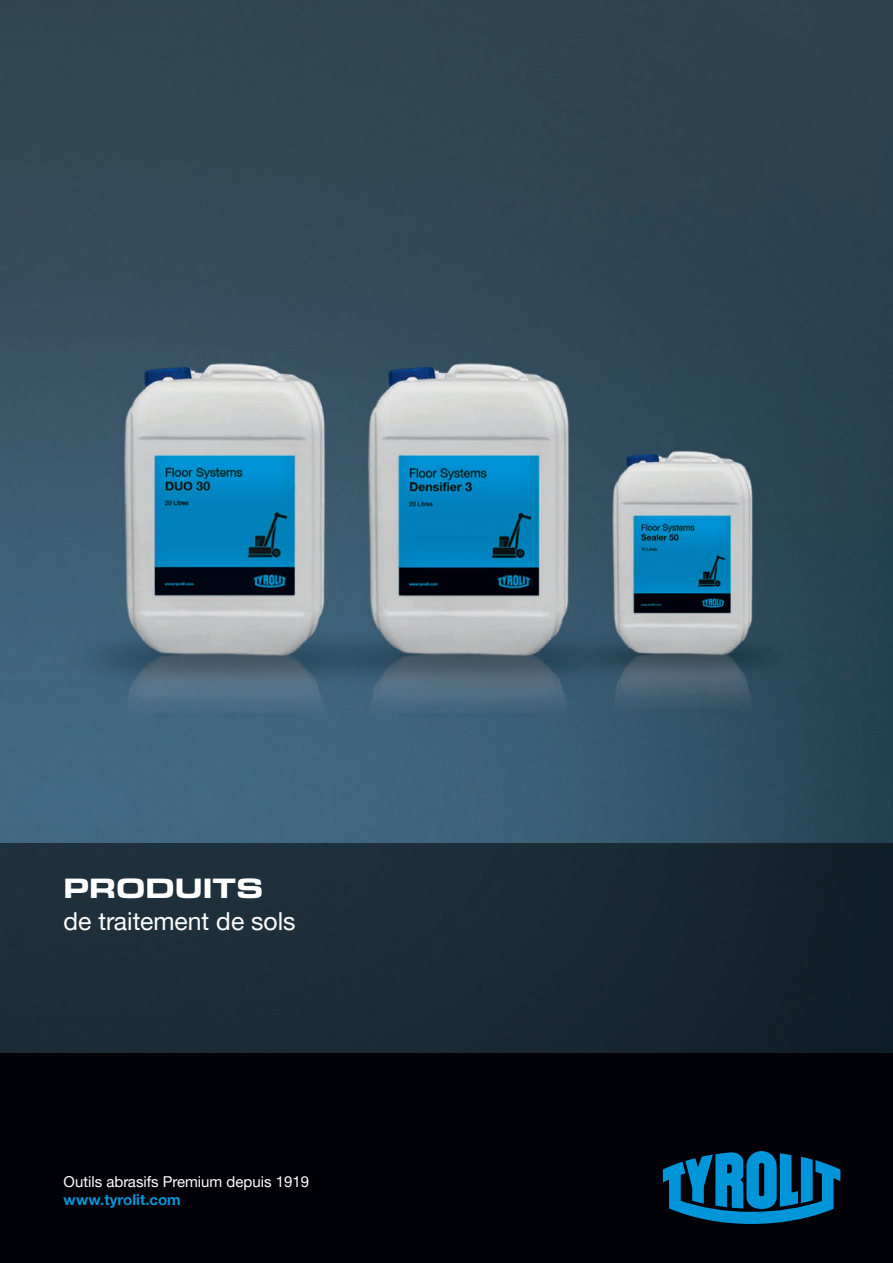
<style>
.page{position:relative;width:893px;height:1263px;background:#fff}
.page>*{position:absolute;margin:0;border:0;box-sizing:border-box;transform-origin:0 0}
.t1{font:700 expanded 28.5px "Eurostile Next W1 G";color:#fff}
.t2{font:24.75px "Helvetica Neue LTW1 G";color:#fff}
.t3{font:15px "Helvetica Neue LTW1 G";color:#fff}
.t4{font:700 15px "Helvetica Neue LTW1 G";color:#0095d9}
</style>
<div class="page">
<img style="left:0;top:0;width:893px;height:843px">
<div style="left:0;top:1053px;width:893px;height:210px;background:#000006"></div>
<div style="left:0;top:843px;width:893px;height:210px;background:linear-gradient(to right,#213340,#13212a)"></div>
<svg style="left:663px;top:1151px;width:177px;height:73px"></svg>
<h1 class="t1" style="left:64px;top:870px;width:201px">PRODUITS</h1>
<h2 class="t2" style="left:64px;top:906px;width:234px">de traitement de sols</h2>
<p class="t3" style="left:64px;top:1172px;width:247px">Outils abrasifs Premium depuis 1919</p>
<p class="t4" style="left:64px;top:1190px;width:119px">www.tyrolit.com</p>
</div>
